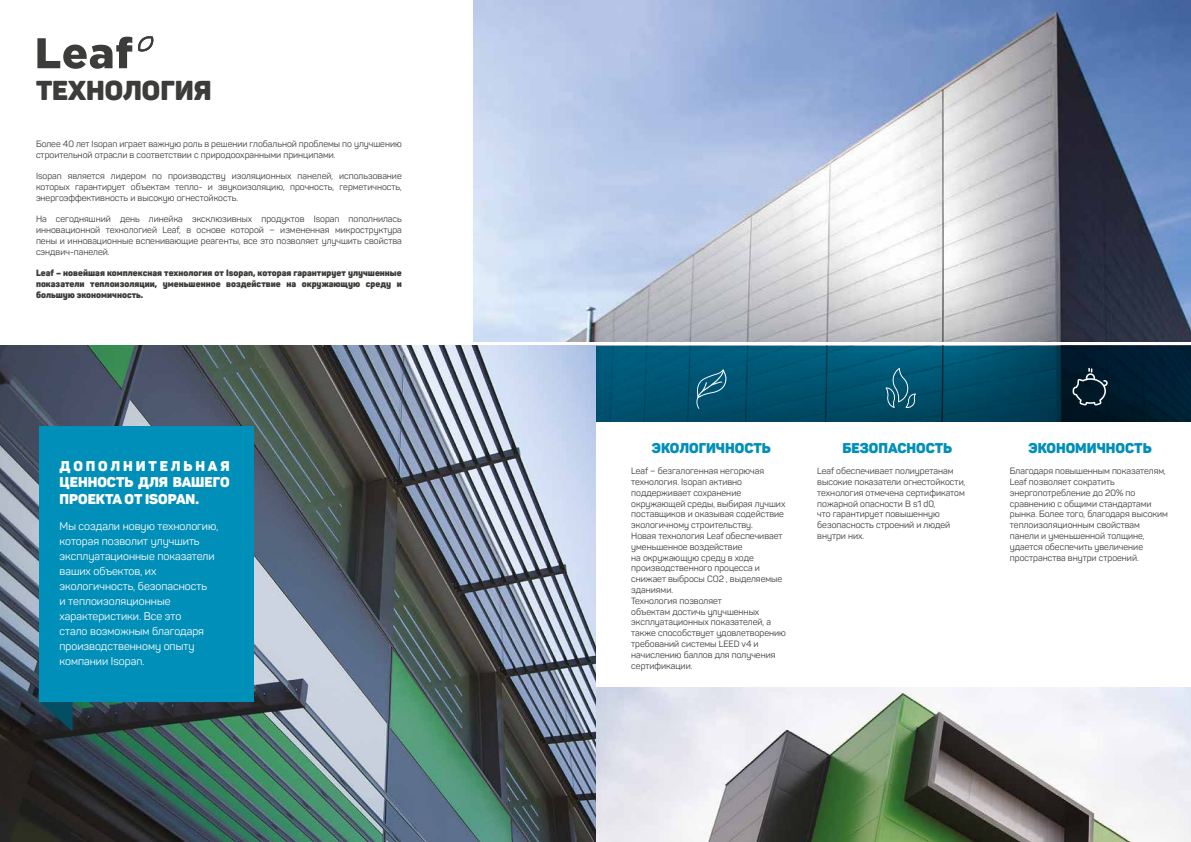
<style>
.page{position:relative;width:1191px;height:842px;background:#fff}
.page>*{position:absolute;margin:0;border:0;box-sizing:border-box;transform-origin:0 0}
.t1{font:900 27px "Panton";color:#3c3c3b}
.t2{font:900 14px/16.8px "Panton";color:#fff;text-align:justify}
.t3{font:900 14px "Panton";color:#008fb8}
.t4{font:11px/15px "Panton";color:#fff}
.t5{font:9px/10.8px "Panton";color:#3c3c3b}
.t6{font:900 9px/10.8px "Panton";color:#3c3c3b;text-align:justify}
</style>
<div class="page">
<svg style="left:138px;top:36px;width:16px;height:16px"></svg>
<svg style="left:37px;top:37px;width:95px;height:32px"></svg>
<img style="left:473px;top:0;width:718px;height:422px">
<img style="left:596px;top:687px;width:595px;height:155px">
<img style="left:0;top:345px;width:595px;height:497px">
<svg style="left:39px;top:702px;width:34px;height:29px"></svg>
<div style="left:39px;top:427px;width:215px;height:275px;background:#008fb8"></div>
<svg style="left:596px;top:346px;width:595px;height:76px;background:#004560"></svg>
<hr style="left:0;top:342px;width:1191px;height:3px;background:#fff">
<svg style="left:696px;top:369px;width:30px;height:40px"></svg>
<svg style="left:1072px;top:368px;width:35px;height:38px"></svg>
<svg style="left:885px;top:368px;width:31px;height:40px"></svg>
<h1 class="t1" style="left:36px;top:73px;width:177px">ТЕХНОЛОГИЯ</h1>
<p class="t5" style="left:36px;top:138px;width:367px">Более 40 лет Isopan играет важную роль в решении глобальной проблемы по улучшению строительной отрасли в соответствии с природоохранными принципами.</p>
<p class="t5" style="left:36px;top:170px;width:367px;text-align:justify">Isopan является лидером по производству изоляционных панелей, использование которых гарантирует объектам тепло- и звукоизоляцию, прочность, герметичность, энергоэффективность и высокую огнестойкость.</p>
<p class="t5" style="left:36px;top:214px;width:367px;text-align:justify">На сегодняшний день линейка эксклюзивных продуктов Isopan пополнилась инновационной технологией Leaf, в основе которой − измененная микроструктура пены и инновационные вспенивающие реагенты, все это позволяет улучшить свойства сэндвич-панелей.</p>
<p class="t6" style="left:36px;top:268px;width:367px">Leaf – новейшая комплексная технология от Isopan, которая гарантирует улучшенные показатели теплоизоляции, уменьшенное воздействие на окружающую среду и большую экономичность.</p>
<h2 class="t2" style="left:60px;top:457px;width:172px">ДОПОЛНИТЕЛЬНАЯ ЦЕННОСТЬ ДЛЯ ВАШЕГО ПРОЕКТА ОТ ISOPAN.</h2>
<p class="t4" style="left:60px;top:518px;width:160px">Мы создали новую технологию, которая позволит улучшить эксплуатационные показатели ваших объектов, их экологичность, безопасность<br>и теплоизоляционные характеристики. Все это<br>стало возможным благодаря производственному опыту компании Isopan.</p>
<h2 class="t3" style="left:652px;top:439px;width:121px">ЭКОЛОГИЧНОСТЬ</h2>
<p class="t5" style="left:631px;top:466px;width:156px">Leaf − безгалогенная негорючая технология. Isopan активно поддерживает сохранение окружающей среды, выбирая лучших поставщиков и оказывая содействие экологичному строительству.<br>Новая технология Leaf обеспечивает уменьшенное воздействие<br>на окружающую среду в ходе производственного процесса и снижает выбросы CO2 , выделяемые зданиями.<br>Технология позволяет<br>объектам достичь улучшенных эксплуатационных показателей, а также способствует удовлетворению требований системы LEED v4 и начислению баллов для получения сертификации.</p>
<h2 class="t3" style="left:842px;top:439px;width:111px">БЕЗОПАСНОСТЬ</h2>
<p class="t5" style="left:817px;top:466px;width:149px">Leaf обеспечивает полиуретанам высокие показатели огнестойкости, технология отмечена сертификатом пожарной опасности B s1 d0,<br>что гарантирует повышенную безопасность строений и людей внутри них.</p>
<h2 class="t3" style="left:1028px;top:439px;width:125px">ЭКОНОМИЧНОСТЬ</h2>
<p class="t5" style="left:1010px;top:466px;width:159px">Благодаря повышенным показателям,<br>Leaf позволяет сократить энергопотребление до 20% по сравнению с общими стандартами рынка. Более того, благодаря высоким теплоизоляционным свойствам панели и уменьшенной толщине, удается обеспечить увеличение пространства внутри строений.</p>
</div>
